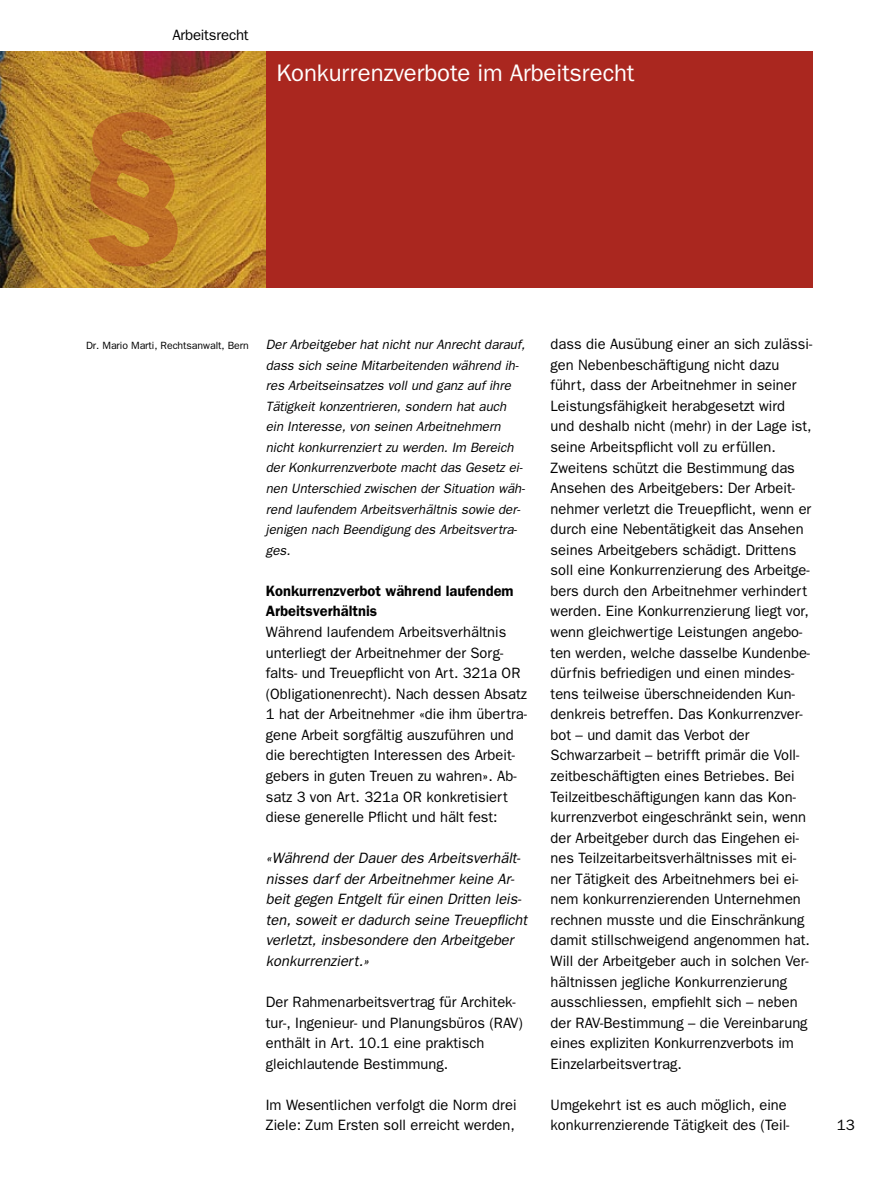
<style>
.page{position:relative;width:893px;height:1187px;background:#fff}
.page>*{position:absolute;margin:0;border:0;box-sizing:border-box;transform-origin:0 0}
.t1{font:800 180px "Franklin Gothic";color:#aa271f}
.t2{font:24px "Franklin Gothic";letter-spacing:-.005em;color:#fff}
.t3{font:15px/20.5px "Franklin Gothic";color:#000}
.t4{font:italic 15px/20.5px "Franklin Gothic";color:#000}
.t5{font:600 15px/20.5px "Franklin Gothic";color:#000}
.t6{font:italic 13.5px/20.5px "Franklin Gothic";color:#000}
.t7{font:10.5px "Franklin Gothic";letter-spacing:-.005em;color:#000}
</style>
<div class="page">
<div style="left:266px;top:51px;width:546px;height:236px;background:#aa271f"></div>
<img style="left:0;top:51px;width:266px;height:236px">
<p class="t3" style="left:172px;top:24px;width:78px">Arbeitsrecht</p>
<h1 class="t1" style="left:79px;top:70px;width:109px">§</h1>
<h2 class="t2" style="left:276px;top:59px;width:360px">Konkurrenzverbote im Arbeitsrecht</h2>
<p class="t7" style="left:86px;top:339px;width:164px">Dr. Mario Marti, Rechtsanwalt, Bern</p>
<p class="t6" style="left:266px;top:334px;width:261px">Der Arbeitgeber hat nicht nur Anrecht darauf, dass sich seine Mitarbeitenden während ih&shy;res Arbeitseinsatzes voll und ganz auf ihre Tätigkeit konzentrieren, sondern hat auch ein Interesse, von seinen Arbeitnehmern nicht konkurrenziert zu werden. Im Bereich der Konkurrenzverbote macht das Gesetz ei&shy;nen Unterschied zwischen der Situation wäh&shy;rend laufendem Arbeitsverhältnis sowie der&shy;jenigen nach Beendigung des Arbeitsvertra&shy;ges.</p>
<p class="t5" style="left:266px;top:580px;width:249px">Konkurrenzverbot während laufendem<br>Arbeitsverhältnis</p>
<p class="t3" style="left:266px;top:621px;width:263px">Während laufendem Arbeitsverhältnis unterliegt der Arbeitnehmer der Sorg&shy;falts- und Treuepflicht von Art. 321a OR (Obligationenrecht). Nach dessen Absatz 1 hat der Arbeitnehmer «die ihm übertra&shy;gene Arbeit sorgfältig auszuführen und die berechtigten Interessen des Arbeit&shy;gebers in guten Treuen zu wahren». Ab&shy;satz 3 von Art. 321a OR konkretisiert diese generelle Pflicht und hält fest:</p>
<p class="t4" style="left:266px;top:847px;width:263px">«Während der Dauer des Arbeitsverhält&shy;nisses darf der Arbeitnehmer keine Ar&shy;beit gegen Entgelt für einen Dritten leis&shy;ten, soweit er dadurch seine Treuepflicht verletzt, insbesondere den Arbeitgeber konkurrenziert.»</p>
<p class="t3" style="left:266px;top:991px;width:259px">Der Rahmenarbeitsvertrag für Architek&shy;tur-, Ingenieur- und Planungsbüros (RAV) enthält in Art. 10.1 eine praktisch gleichlautende Bestimmung.</p>
<p class="t3" style="left:266px;top:1094px;width:252px">Im Wesentlichen verfolgt die Norm drei<br>Ziele: Zum Ersten soll erreicht werden,</p>
<p class="t3" style="left:551px;top:334px;width:263px">dass die Ausübung einer an sich zulässi&shy;gen Nebenbeschäftigung nicht dazu führt, dass der Arbeitnehmer in seiner Leistungsfähigkeit herabgesetzt wird und deshalb nicht (mehr) in der Lage ist, seine Arbeitspflicht voll zu erfüllen.<br>Zweitens schützt die Bestimmung das Ansehen des Arbeitgebers: Der Arbeit&shy;nehmer verletzt die Treuepflicht, wenn er durch eine Nebentätigkeit das Ansehen seines Arbeitgebers schädigt. Drittens soll eine Konkurrenzierung des Arbeitge&shy;bers durch den Arbeitnehmer verhindert werden. Eine Konkurrenzierung liegt vor, wenn gleichwertige Leistungen angebo&shy;ten werden, welche dasselbe Kundenbe&shy;dürfnis befriedigen und einen mindes&shy;tens teilweise überschneidenden Kun&shy;denkreis betreffen. Das Konkurrenzver&shy;bot – und damit das Verbot der Schwarzarbeit – betrifft primär die Voll&shy;zeitbeschäftigten eines Betriebes. Bei Teilzeitbeschäftigungen kann das Kon&shy;kurrenzverbot eingeschränkt sein, wenn der Arbeitgeber durch das Eingehen ei&shy;nes Teilzeitarbeitsverhältnisses mit ei&shy;ner Tätigkeit des Arbeitnehmers bei ei&shy;nem konkurrenzierenden Unternehmen rechnen musste und die Einschränkung damit stillschweigend angenommen hat.<br>Will der Arbeitgeber auch in solchen Ver&shy;hältnissen jegliche Konkurrenzierung ausschliessen, empfiehlt sich – neben der RAV-Bestimmung – die Vereinbarung eines expliziten Konkurrenzverbots im Einzelarbeitsvertrag.</p>
<p class="t3" style="left:551px;top:1094px;width:240px">Umgekehrt ist es auch möglich, eine konkurrenzierende Tätigkeit des (Teil-</p>
<p class="t3" style="left:837px;top:1114px;width:19px">13</p>
</div>
